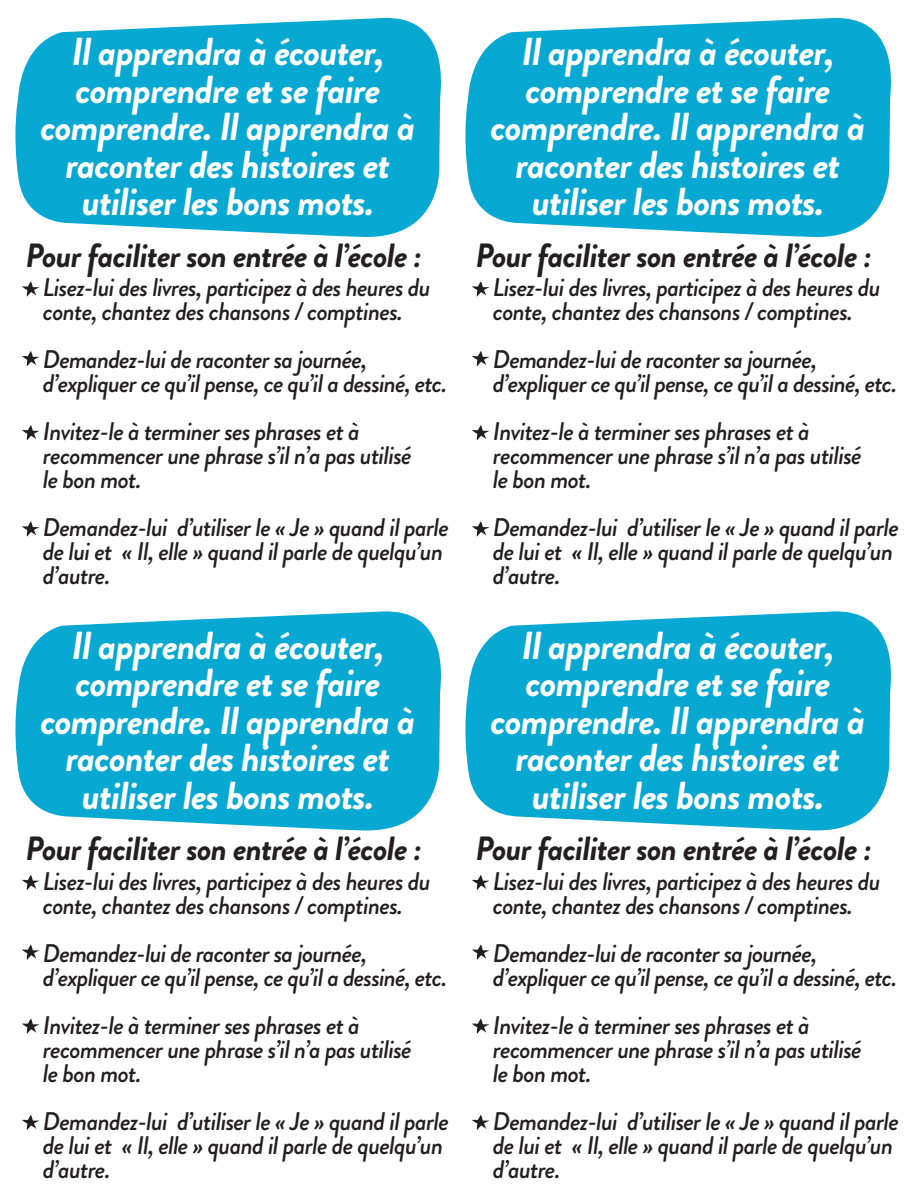
<style>
.page{position:relative;width:918px;height:1188px;background:#fff}
.page>*{position:absolute;margin:0;border:0;box-sizing:border-box;transform-origin:0 0}
.t1{font:italic 700 39px/37.5px "Brandon Grotesque";letter-spacing:-.025em;color:#fff;text-align:center}
.t2{font:italic 700 33.6px "Brandon Grotesque";letter-spacing:-.025em;color:#231f20}
.t3{font:italic 500 25.5px/24px "Brandon Grotesque";letter-spacing:-.03em;color:#231f20}
</style>
<div class="page">
<svg style="left:15px;top:17px;width:426px;height:220px;background:#20b1d6"></svg>
<svg style="left:22px;top:281px;width:18px;height:16px"></svg>
<svg style="left:22px;top:351px;width:18px;height:15px"></svg>
<svg style="left:22px;top:425px;width:18px;height:15px"></svg>
<svg style="left:22px;top:521px;width:18px;height:16px"></svg>
<svg style="left:465px;top:17px;width:426px;height:220px;background:#20b1d6"></svg>
<svg style="left:472px;top:281px;width:18px;height:16px"></svg>
<svg style="left:472px;top:351px;width:18px;height:15px"></svg>
<svg style="left:472px;top:425px;width:18px;height:15px"></svg>
<svg style="left:472px;top:521px;width:18px;height:16px"></svg>
<svg style="left:15px;top:611px;width:426px;height:220px;background:#20b1d6"></svg>
<svg style="left:22px;top:875px;width:18px;height:15px"></svg>
<svg style="left:22px;top:944px;width:18px;height:16px"></svg>
<svg style="left:22px;top:1018px;width:18px;height:16px"></svg>
<svg style="left:22px;top:1115px;width:18px;height:15px"></svg>
<svg style="left:465px;top:611px;width:426px;height:220px;background:#20b1d6"></svg>
<svg style="left:472px;top:875px;width:18px;height:15px"></svg>
<svg style="left:472px;top:944px;width:18px;height:16px"></svg>
<svg style="left:472px;top:1018px;width:18px;height:16px"></svg>
<svg style="left:472px;top:1115px;width:18px;height:15px"></svg>
<h1 class="t1" style="left:40px;top:33px;width:377px">Il apprendra à écouter, comprendre et se faire comprendre. Il apprendra à raconter des histoires et utiliser les bons mots.</h1>
<h2 class="t2" style="left:26px;top:231px;width:398px">Pour faciliter son entrée à l’école :</h2>
<p class="t3" style="left:43px;top:276px;width:389px">Lisez-lui des livres, participez à des heures du conte, chantez des chansons / comptines.</p>
<p class="t3" style="left:43px;top:348px;width:406px">Demandez-lui de raconter sa journée, d’expliquer ce qu’il pense, ce qu’il a dessiné, etc.</p>
<p class="t3" style="left:43px;top:420px;width:370px">Invitez-le à terminer ses phrases et à recommencer une phrase s’il n’a pas utilisé le bon mot.</p>
<p class="t3" style="left:43px;top:516px;width:407px">Demandez-lui d’utiliser le « Je » quand il parle de lui et « Il, elle » quand il parle de quelqu’un d’autre.</p>
<h1 class="t1" style="left:40px;top:627px;width:377px">Il apprendra à écouter, comprendre et se faire comprendre. Il apprendra à raconter des histoires et utiliser les bons mots.</h1>
<h2 class="t2" style="left:26px;top:825px;width:398px">Pour faciliter son entrée à l’école :</h2>
<p class="t3" style="left:43px;top:870px;width:389px">Lisez-lui des livres, participez à des heures du conte, chantez des chansons / comptines.</p>
<p class="t3" style="left:43px;top:942px;width:406px">Demandez-lui de raconter sa journée, d’expliquer ce qu’il pense, ce qu’il a dessiné, etc.</p>
<p class="t3" style="left:43px;top:1014px;width:370px">Invitez-le à terminer ses phrases et à recommencer une phrase s’il n’a pas utilisé le bon mot.</p>
<p class="t3" style="left:43px;top:1110px;width:407px">Demandez-lui d’utiliser le « Je » quand il parle de lui et « Il, elle » quand il parle de quelqu’un d’autre.</p>
<h1 class="t1" style="left:490px;top:33px;width:377px">Il apprendra à écouter, comprendre et se faire comprendre. Il apprendra à raconter des histoires et utiliser les bons mots.</h1>
<h2 class="t2" style="left:476px;top:231px;width:398px">Pour faciliter son entrée à l’école :</h2>
<p class="t3" style="left:493px;top:276px;width:389px">Lisez-lui des livres, participez à des heures du conte, chantez des chansons / comptines.</p>
<p class="t3" style="left:493px;top:348px;width:406px">Demandez-lui de raconter sa journée, d’expliquer ce qu’il pense, ce qu’il a dessiné, etc.</p>
<p class="t3" style="left:493px;top:420px;width:370px">Invitez-le à terminer ses phrases et à recommencer une phrase s’il n’a pas utilisé le bon mot.</p>
<p class="t3" style="left:493px;top:516px;width:407px">Demandez-lui d’utiliser le « Je » quand il parle de lui et « Il, elle » quand il parle de quelqu’un d’autre.</p>
<h1 class="t1" style="left:490px;top:627px;width:377px">Il apprendra à écouter, comprendre et se faire comprendre. Il apprendra à raconter des histoires et utiliser les bons mots.</h1>
<h2 class="t2" style="left:476px;top:825px;width:398px">Pour faciliter son entrée à l’école :</h2>
<p class="t3" style="left:493px;top:870px;width:389px">Lisez-lui des livres, participez à des heures du conte, chantez des chansons / comptines.</p>
<p class="t3" style="left:493px;top:942px;width:406px">Demandez-lui de raconter sa journée, d’expliquer ce qu’il pense, ce qu’il a dessiné, etc.</p>
<p class="t3" style="left:493px;top:1014px;width:370px">Invitez-le à terminer ses phrases et à recommencer une phrase s’il n’a pas utilisé le bon mot.</p>
<p class="t3" style="left:493px;top:1110px;width:407px">Demandez-lui d’utiliser le « Je » quand il parle de lui et « Il, elle » quand il parle de quelqu’un d’autre.</p>
</div>
